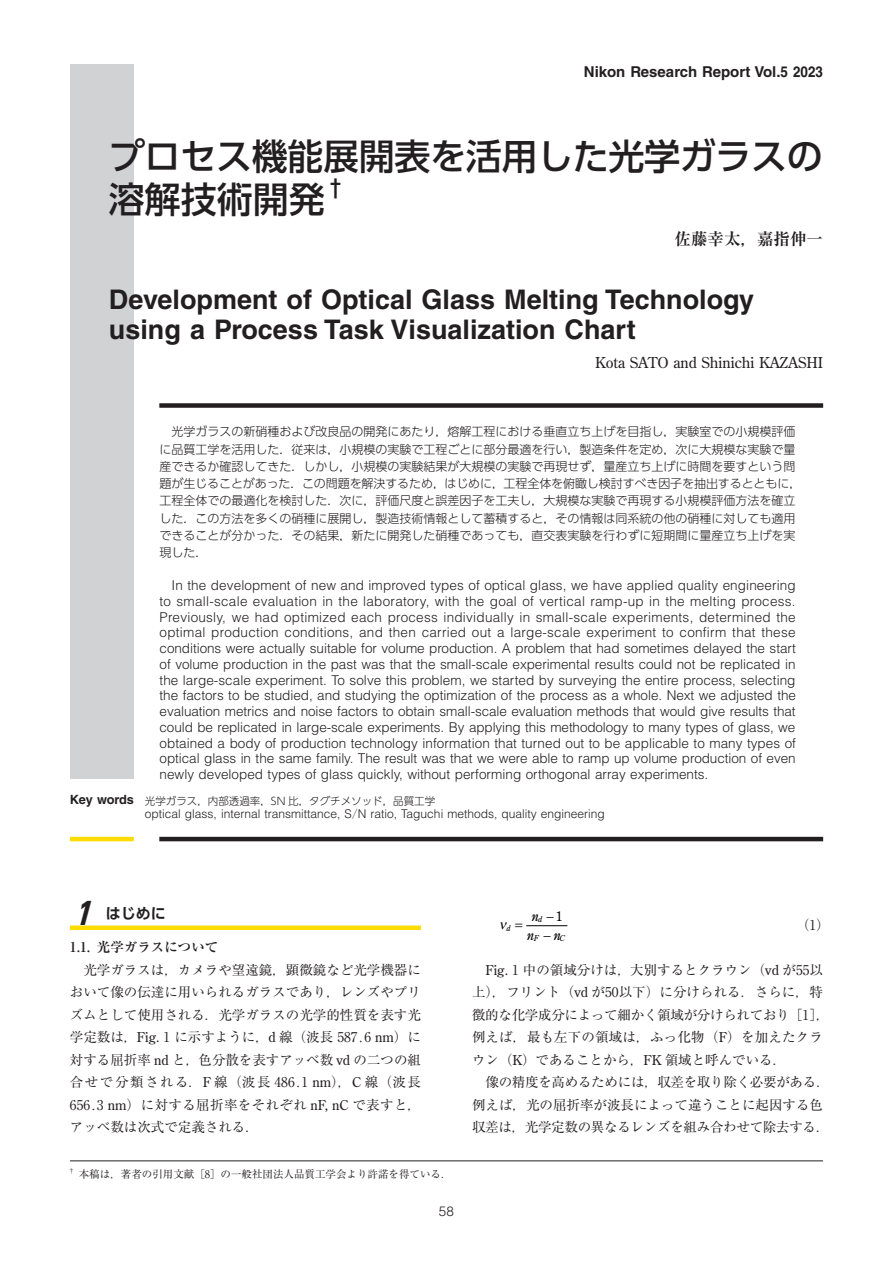
<style>
.page{position:relative;width:893px;height:1263px;background:#fff}
.page>*{position:absolute;margin:0;border:0;box-sizing:border-box;transform-origin:0 0}
.t1{font:500 36px/43.5px "UD Shin Go Pro";letter-spacing:-.01em;color:#231f20}
.t2{font:700 27px/30px "Helvetica LT Std";color:#231f20}
.t3{font:500 21.6px "UD Shin Go Pro";color:#231f20}
.t4{font:700 16.5px "Ryumin Pro";color:#231f20}
.t5{font:700 15px "Helvetica LT Std";color:#231f20}
.t6{font:15px "Century Old Style Std";color:#231f20}
.t7{font:700 15px "UD Shin Go Pro De";color:#231f20}
.t8{font:300 13.5px/15.8px "Helvetica LT Std";color:#231f20;text-align:justify}
.t9{font:13.5px/22.5px "Ryumin Pro";color:#231f20;text-align:justify}
.t10{font:700 13.5px "Ryumin Pro";color:#231f20}
.t11{font:italic 13.5px/19px "Century Old Style Std";color:#000;text-align:center}
.t12{font:13.5px "Century Old Style Std";color:#000}
.t13{font:700 12.75px "Helvetica LT Std";letter-spacing:-.02em;color:#231f20}
.t14{font:300 12px/17.2px "UD Shin Go Pro";color:#231f20}
.t15{font:300 12px "Helvetica LT Std";color:#231f20}
.t16{font:10.5px "Ryumin Pro";color:#231f20}
.t17{font:300 10.5px "UD Shin Go Pro";color:#231f20}
.t18{font:italic 8.1px "Century Old Style Std";color:#000}
.t19{font:6.3px "Ryumin Pro";color:#231f20}
.s1{font-family:"MS Mincho";font-weight:400}
.s2{font-family:"UD Shin Go Pro";font-style:italic;font-size:30px}
.s3{font-family:"Century Old Style Std"}
</style>
<div class="page">
<div style="left:159px;top:403px;width:664px;height:5px;background:#231f20"></div>
<hr style="left:70px;top:837px;width:64px;height:4px;background:#ffdc01">
<hr style="left:159px;top:837px;width:664px;height:4px;background:#231f20">
<div style="left:70px;top:925px;width:351px;height:5px;background:#ffdc01"></div>
<hr style="left:526px;top:925px;width:41px;height:1px;background:#000">
<div style="left:70px;top:64px;width:64px;height:715px;background:#d1d2d4"></div>
<hr style="left:70px;top:1160px;width:753px;height:1px;background:#231f20">
<p class="t5" style="left:584px;top:63px;width:241px">Nikon Research Report Vol.5 2023</p>
<h1 class="t1" style="left:109px;top:133px;width:715px">プロセス機能展開表を活用した光学ガラスの溶解技術開発</h1>
<h3 class="t3" style="left:325px;top:171px;width:23px">†</h3>
<p class="t4" style="left:674px;top:225px;width:150px">佐藤幸太，嘉指伸一</p>
<h2 class="t2" style="left:109px;top:284px;width:647px">Development of Optical Glass Melting Technology using a Process Task Visualization Chart</h2>
<p class="t6" style="left:595px;top:353px;width:229px">Kota SATO and Shinichi KAZASHI</p>
<p class="t13" style="left:70px;top:791px;width:66px">Key words</p>
<p class="t14" style="left:160px;top:423px;width:643px;text-indent:12px">光学ガラスの新硝種および改良品の開発にあたり，熔解工程における垂直立ち上げを目指し，実験室での小規模評価に品質工学を活用した．従来は，小規模の実験で工程ごとに部分最適を行い，製造条件を定め，次に大規模な実験で量産できるか確認してきた．しかし，小規模の実験結果が大規模の実験で再現せず，量産立ち上げに時間を要すという問題が生じることがあった．この問題を解決するため，はじめに，工程全体を俯瞰し検討すべき因子を抽出するとともに，工程全体での最適化を検討した．次に，評価尺度と誤差因子を工夫し，大規模な実験で再現する小規模評価方法を確立した．この方法を多くの硝種に展開し，製造技術情報として蓄積すると，その情報は同系統の他の硝種に対しても適用できることが分かった．その結果，新たに開発した硝種であっても，直交表実験を行わずに短期間に量産立ち上げを実現した．</p>
<p class="t8" style="left:160px;top:577px;width:638px;text-indent:12px">In the development of new and improved types of optical glass, we have applied quality engineering to small-scale evaluation in the laboratory, with the goal of vertical ramp-up in the melting process.<br>Previously, we had optimized each process individually in small-scale experiments, determined the optimal production conditions, and then carried out a large-scale experiment to confirm that these conditions were actually suitable for volume production. A problem that had sometimes delayed the start of volume production in the past was that the small-scale experimental results could not be replicated in the large-scale experiment. To solve this problem, we started by surveying the entire process, selecting the factors to be studied, and studying the optimization of the process as a whole. Next we adjusted the evaluation metrics and noise factors to obtain small-scale evaluation methods that would give results that could be replicated in large-scale experiments. By applying this methodology to many types of glass, we obtained a body of production technology information that turned out to be applicable to many types of optical glass in the same family. The result was that we were able to ramp up volume production of even newly developed types of glass quickly, without performing orthogonal array experiments.</p>
<p class="t17" style="left:145px;top:792px;width:292px">光学ガラス，内部透過率，SN 比，タグチメソッド，品質工学</p>
<p class="t15" style="left:145px;top:806px;width:461px">optical glass, internal transmittance, S<span class="s1">/</span>N ratio, Taguchi methods, quality engineering</p>
<p class="t7" style="left:74px;top:901px;width:93px"><span class="s2">1</span> はじめに</p>
<p class="t10" style="left:70px;top:937px;width:150px">1.1. 光学ガラスについて</p>
<p class="t9" style="left:70px;top:958px;width:353px">　光学ガラスは，カメラや望遠鏡，顕微鏡など光学機器において像の伝達に用いられるガラスであり，レンズやプリズムとして使用される．光学ガラスの光学的性質を表す光学定数は，<span class="s3">Fig.</span> 1 に示すように，<span class="s3">d</span> 線（波長 587.6 <span class="s3">nm</span>）に対する屈折率 <span class="s3">nd</span> と，色分散を表すアッベ数 <span class="s3">vd</span> の二つの組合せで分類される．<span class="s3">F</span> 線（波長 486.1 <span class="s3">nm</span>），<span class="s3">C</span> 線（波長656.3 <span class="s3">nm</span>）に対する屈折率をそれぞれ <span class="s3">nF, nC</span> で表すと，アッベ数は次式で定義される．</p>
<p class="t19" style="left:70px;top:1166px;width:5px">†</p>
<p class="t16" style="left:79px;top:1165px;width:374px">本稿は，著者の引用文献［8］の一般社団法人品質工学会より許諾を得ている．</p>
<p class="t8" style="left:439px;top:1203px;width:17px">58</p>
<p class="t12" style="left:547px;top:907px;width:17px">−1</p>
<p class="t11" style="left:527px;top:906px;width:14px">n n</p>
<p class="t18" style="left:538px;top:914px;width:6px">d</p>
<p class="t18" style="left:534px;top:933px;width:6px">F</p>
<p class="t18" style="left:560px;top:933px;width:7px">C</p>
<p class="t9" style="left:796px;top:913px;width:35px">（1）</p>
<p class="t9" style="left:472px;top:958px;width:359px;text-align:left;text-indent:14px"><span class="s3">Fig.</span> 1 中の領域分けは，大別するとクラウン（<span class="s3">vd</span> が55以上），フリント（<span class="s3">vd</span> が50以下）に分けられる．さらに，特徴的な化学成分によって細かく領域が分けられており［1］，例えば，最も左下の領域は，ふっ化物（<span class="s3">F</span>）を加えたクラウン（<span class="s3">K</span>）であることから，<span class="s3">FK</span> 領域と呼んでいる．<br>　像の精度を高めるためには，収差を取り除く必要がある．例えば，光の屈折率が波長によって違うことに起因する色収差は，光学定数の異なるレンズを組み合わせて除去する．</p>
<p class="t11" style="left:544px;top:925px;width:19px">−n</p>
</div>
